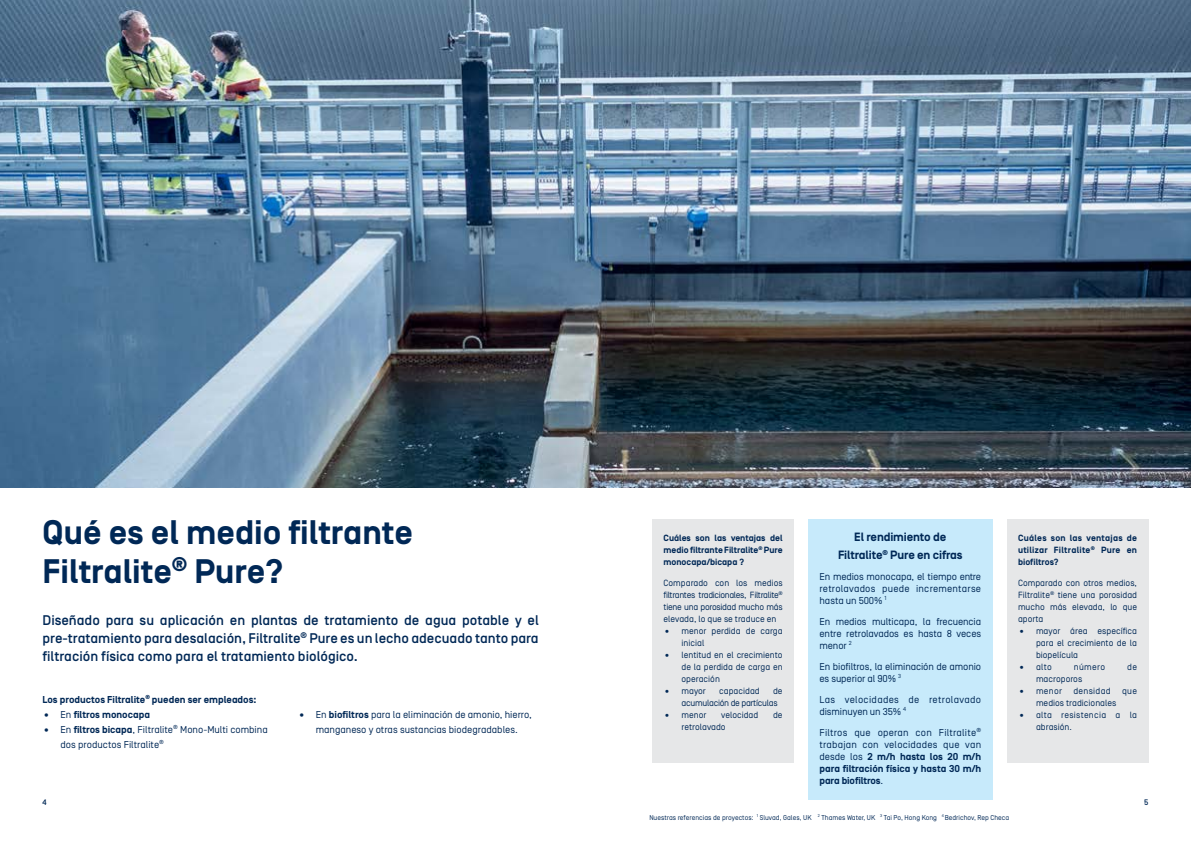
<style>
.page{position:relative;width:1191px;height:842px;background:#fff}
.page>*{position:absolute;margin:0;border:0;box-sizing:border-box;transform-origin:0 0}
.t1{font:700 34px/39px "Simplon Norm";color:#002856}
.t2{font:500 14px/18px "Simplon Norm";color:#002856;text-align:justify}
.t3{font:700 12px/18px "Simplon Norm";letter-spacing:-.01em;color:#002856;text-align:center}
.t4{font:10px/12px "Simplon Norm";color:#002856;text-align:justify}
.t5{font:700 10px "Simplon Norm";color:#002856}
.t6{font:10px/12px "Simplon Norm";letter-spacing:.03em;color:#002856}
.t7{font:9px/12px "Simplon Norm";color:#002856;text-align:justify}
.t8{font:700 9px/12px "Simplon Norm";color:#002856;text-align:justify}
.t9{font:9px/12px "Simplon Norm";letter-spacing:.03em;color:#002856}
.t10{font:9px/12px "Simplon Norm";letter-spacing:-.03em;color:#002856}
.t11{font:500 8px "Simplon Norm";color:#002856}
.t12{font:7px "Simplon Norm";color:#002856}
.s1{font-weight:400}
.s2{font-weight:700}
</style>
<div class="page">
<img style="left:0;top:0;width:1191px;height:487px">
<div style="left:808px;top:519px;width:184px;height:280px;background:#c7eafb"></div>
<div style="left:652px;top:519px;width:142px;height:244px;background:#e6e7e8"></div>
<div style="left:1006px;top:519px;width:142px;height:244px;background:#e6e7e8"></div>
<h1 class="t1" style="left:43px;top:514px;width:372px">Qué es el medio filtrante<br>Filtralite<sup>®</sup> Pure?</h1>
<h2 class="t2" style="left:43px;top:611px;width:498px">Diseñado para su aplicación en plantas de tratamiento de agua potable y el pre-tratamiento para desalación, Filtralite<sup>®</sup> Pure es un lecho adecuado tanto para filtración física como para el tratamiento biológico.</h2>
<p class="t5" style="left:43px;top:694px;width:215px">Los productos Filtralite<sup>®</sup> pueden ser empleados:</p>
<p class="t5" style="left:43px;top:709px;width:109px"><span class="s1">• En</span> filtros monocapa</p>
<p class="t4" style="left:61px;top:722px;width:209px;line-height:15px;text-indent:-18px">• En <span class="s2">filtros bicapa</span>, Filtralite<sup>®</sup> Mono-Multi combina dos productos Filtralite<sup>®</sup></p>
<p class="t4" style="left:298px;top:707px;width:236px;line-height:15px;text-align:center">• En <span class="s2">biofiltros</span> para la eliminación de amonio, hierro, manganeso y otras sustancias biodegradables.</p>
<p class="t8" style="left:663px;top:532px;width:121px">Cuáles son las ventajas del medio filtrante Filtralite<sup>®</sup> Pure monocapa/bicapa ?</p>
<p class="t7" style="left:663px;top:577px;width:121px">Comparado con los medios filtrantes tradicionales, Filtralite<sup>® </sup>tiene una porosidad mucho más elevada, lo que se traduce en</p>
<p class="t7" style="left:681px;top:625px;width:103px;text-indent:-18px">• menor perdida de carga inicial</p>
<p class="t7" style="left:681px;top:649px;width:103px;text-indent:-18px">• lentitud en el crecimiento de la perdida de carga en operación</p>
<p class="t7" style="left:663px;top:685px;width:44px">• mayor</p>
<p class="t7" style="left:719px;top:685px;width:42px">capacidad</p>
<p class="t10" style="left:681px;top:685px;width:103px;text-indent:92px">de acumulación de partículas</p>
<p class="t7" style="left:663px;top:709px;width:44px">• menor</p>
<p class="t7" style="left:721px;top:709px;width:39px">velocidad</p>
<p class="t7" style="left:773px;top:709px;width:11px">de</p>
<p class="t7" style="left:681px;top:721px;width:46px">retrolavado</p>
<p class="t3" style="left:838px;top:528px;width:126px">El rendimiento de<br>Filtralite<sup>®</sup> Pure en cifras</p>
<p class="t4" style="left:819px;top:570px;width:163px">En medios monocapa, el tiempo entre retrolavados puede incrementarse hasta un 500% <sup>1</sup></p>
<p class="t4" style="left:819px;top:615px;width:163px">En medios multicapa, la frecuencia entre retrolavados es hasta 8 veces menor <sup>2</sup></p>
<p class="t4" style="left:819px;top:660px;width:163px">En biofiltros, la eliminación de amonio es superior al 90% <sup>3</sup></p>
<p class="t6" style="left:819px;top:693px;width:163px">Las velocidades de retrolavado disminuyen un 35% <sup>4</sup></p>
<p class="t4" style="left:819px;top:726px;width:163px">Filtros que operan con Filtralite<sup>® </sup>trabajan con velocidades que van desde los <span class="s2">2 m/h hasta los 20 m/h para filtración física y hasta 30 m/h para biofiltros</span>.</p>
<p class="t8" style="left:1018px;top:532px;width:121px">Cuáles son las ventajas de utilizar Filtralite<sup>®</sup> Pure en biofiltros?</p>
<p class="t7" style="left:1018px;top:577px;width:121px">Comparado con otros medios, Filtralite<sup>®</sup> tiene una porosidad mucho más elevada, lo que aporta</p>
<p class="t7" style="left:1036px;top:625px;width:103px;text-indent:-18px">• mayor área específica para el crecimiento de la biopelícula</p>
<p class="t7" style="left:1018px;top:661px;width:35px">• alto</p>
<p class="t7" style="left:1074px;top:661px;width:33px">número</p>
<p class="t7" style="left:1127px;top:661px;width:11px">de</p>
<p class="t7" style="left:1036px;top:673px;width:48px">macroporos</p>
<p class="t7" style="left:1018px;top:685px;width:45px">• menor</p>
<p class="t9" style="left:1073px;top:685px;width:39px">densidad</p>
<p class="t7" style="left:1122px;top:685px;width:16px">que</p>
<p class="t7" style="left:1036px;top:697px;width:82px">medios tradicionales</p>
<p class="t9" style="left:1036px;top:709px;width:103px;text-indent:-18px">• alta resistencia a la abrasión.</p>
<p class="t11" style="left:43px;top:798px;width:6px">4</p>
<p class="t11" style="left:1144px;top:798px;width:6px">5</p>
<p class="t12" style="left:649px;top:813px;width:361px">Nuestras referencias de proyectos: <sup>1</sup> Sluvad, Gales, UK <sup>2</sup> Thames Water, UK <sup>3</sup> Tai Po, Hong Kong <sup>4</sup> Bedrichov, Rep Checa</p>
</div>
